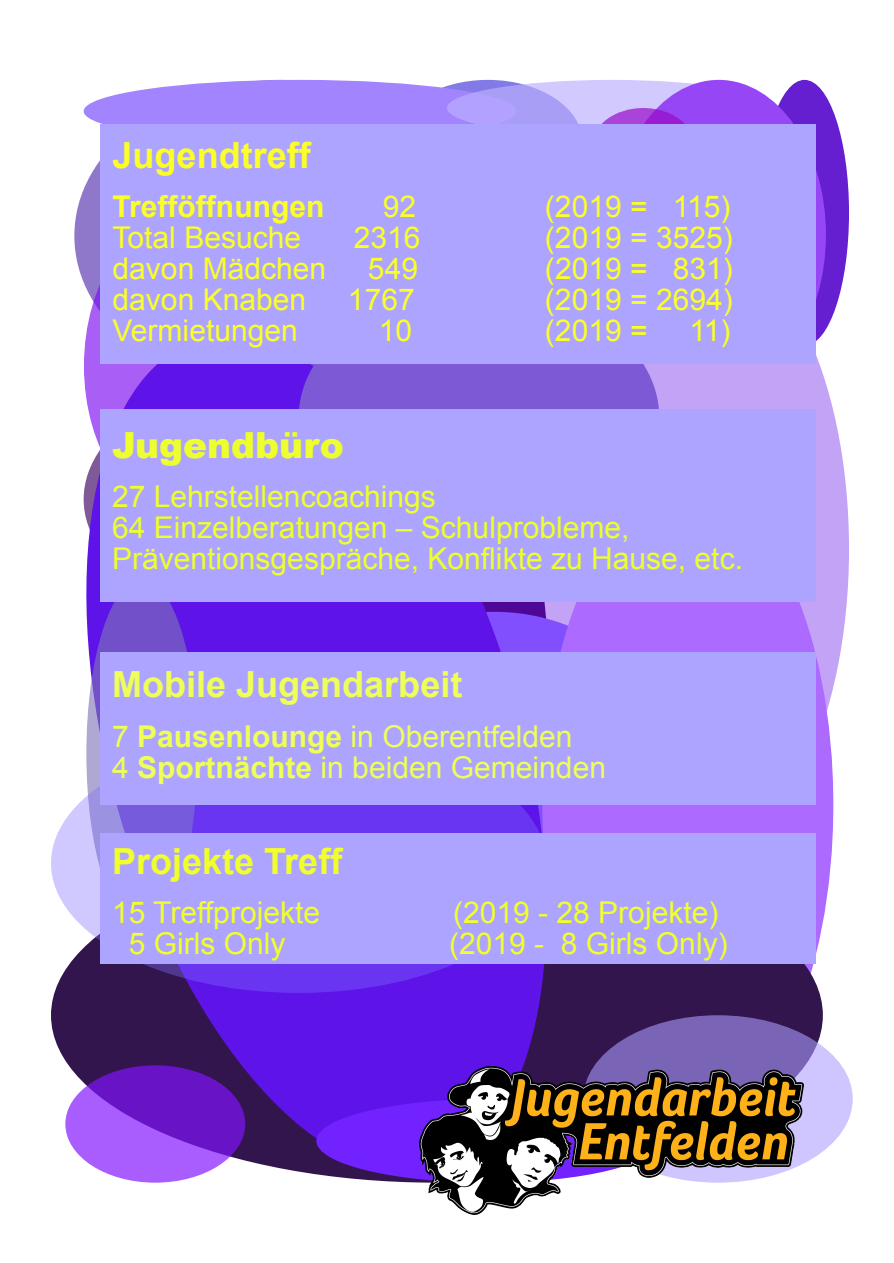
<style>
.page{position:relative;width:894px;height:1263px;background:#fff}
.page>*{position:absolute;margin:0;border:0;box-sizing:border-box;transform-origin:0 0}
.t1{font:700 36px "Arial";color:#eeff57}
.t2{font:700 36px "Arial";color:#f1ff2a}
.t3{font:700 36px "Arial";color:#fbff27}
.t4{font:900 36px "Arial";color:#edff2c}
.t5{font:30px "Arial";color:#fbff27}
.t6{font:30px/31px "Arial";color:#edff2c}
.t7{font:30px "Arial";color:#f1ff2a}
.t8{font:30px/31px "Arial";color:#eeff57}
.t9{font:700 30px "Arial";color:#fbff27}
.s1{font-weight:700}
</style>
<div class="page">
<div style="left:74px;top:80px;width:410px;height:312px;background:#8f77ca;border-radius:50%"></div>
<div style="left:393px;top:80px;width:189px;height:125px;background:#827ae6;border-radius:50%"></div>
<div style="left:84px;top:80px;width:432px;height:63px;background:#a384ff;border-radius:50%"></div>
<div style="left:447px;top:80px;width:328px;height:56px;background:#bcb0ff;border-radius:50%;opacity:.67"></div>
<div style="left:759px;top:80px;width:89px;height:266px;background:#661fd0;border-radius:50%"></div>
<div style="left:611px;top:80px;width:214px;height:310px;background:#9746f5;border-radius:50%"></div>
<div style="left:592px;top:108px;width:102px;height:75px;background:#9a0bc8;border-radius:50%;opacity:.7"></div>
<div style="left:542px;top:236px;width:306px;height:626px;background:#c3a3f5;border-radius:50%"></div>
<div style="left:542px;top:489px;width:291px;height:631px;background:#ac6aff;border-radius:50%"></div>
<div style="left:51px;top:848px;width:771px;height:335px;background:#33154d;border-radius:50%"></div>
<svg style="left:54px;top:309px;width:523px;height:874px;fill:#5e14e9"></svg>
<div style="left:86px;top:579px;width:111px;height:349px;background:#7f75b8;border-radius:50%;opacity:.63"></div>
<div style="left:51px;top:733px;width:495px;height:260px;background:#7f6fff;border-radius:50%;opacity:.38"></div>
<div style="left:583px;top:1015px;width:269px;height:168px;background:#ad9dff;border-radius:50%;opacity:.58"></div>
<div style="left:316px;top:1099px;width:343px;height:84px;background:#7122ff;border-radius:50%"></div>
<div style="left:65px;top:1065px;width:180px;height:118px;background:#8313ff;border-radius:50%;opacity:.69"></div>
<div style="left:298px;top:287px;width:361px;height:261px;background:#7e59d6;border-radius:50%"></div>
<img style="left:419px;top:1067px;width:384px;height:148px">
<div style="left:100px;top:124px;width:715px;height:239px;background:#ada4ff"></div>
<div style="left:100px;top:409px;width:715px;height:193px;background:#ada4ff"></div>
<div style="left:100px;top:652px;width:715px;height:153px;background:#ada4ff"></div>
<div style="left:100px;top:833px;width:715px;height:131px;background:#ada4ff"></div>
<p class="t3" style="left:112px;top:142px;width:200px">Jugendtreff</p>
<p class="t9" style="left:112px;top:195px;width:213px">Trefföffnungen</p>
<p class="t5" style="left:382px;top:195px;width:35px">92</p>
<p class="t5" style="left:544px;top:195px;width:187px">(2019 = 115)</p>
<p class="t5" style="left:112px;top:226px;width:190px">Total Besuche</p>
<p class="t5" style="left:353px;top:226px;width:68px">2316</p>
<p class="t5" style="left:544px;top:226px;width:189px">(2019 = 3525)</p>
<p class="t5" style="left:112px;top:257px;width:215px">davon Mädchen</p>
<p class="t5" style="left:368px;top:257px;width:52px">549</p>
<p class="t5" style="left:544px;top:257px;width:189px">(2019 = 831)</p>
<p class="t5" style="left:112px;top:288px;width:195px">davon Knaben</p>
<p class="t5" style="left:348px;top:288px;width:68px">1767</p>
<p class="t5" style="left:544px;top:288px;width:189px">(2019 = 2694)</p>
<p class="t5" style="left:112px;top:319px;width:187px">Vermietungen</p>
<p class="t5" style="left:378px;top:319px;width:35px">10</p>
<p class="t5" style="left:544px;top:319px;width:104px">(2019 =</p>
<p class="t5" style="left:689px;top:319px;width:43px">11)</p>
<p class="t4" style="left:112px;top:432px;width:233px">Jugendbüro</p>
<p class="t6" style="left:112px;top:483px;width:632px">27 Lehrstellencoachings<br>64 Einzelberatungen – Schulprobleme,<br>Präventionsgespräche, Konflikte zu Hause, etc.</p>
<p class="t1" style="left:112px;top:671px;width:352px">Mobile Jugendarbeit</p>
<p class="t8" style="left:112px;top:724px;width:495px">7 <span class="s1">Pausenlounge</span> in Oberentfelden<br>4 <span class="s1">Sportnächte</span> in beiden Gemeinden</p>
<p class="t2" style="left:112px;top:847px;width:232px">Projekte Treff</p>
<p class="t7" style="left:112px;top:901px;width:209px">15 Treffprojekte</p>
<p class="t7" style="left:453px;top:901px;width:267px">(2019 - 28 Projekte)</p>
<p class="t7" style="left:129px;top:932px;width:158px">5 Girls Only</p>
<p class="t7" style="left:449px;top:932px;width:280px">(2019 - 8 Girls Only)</p>
</div>
